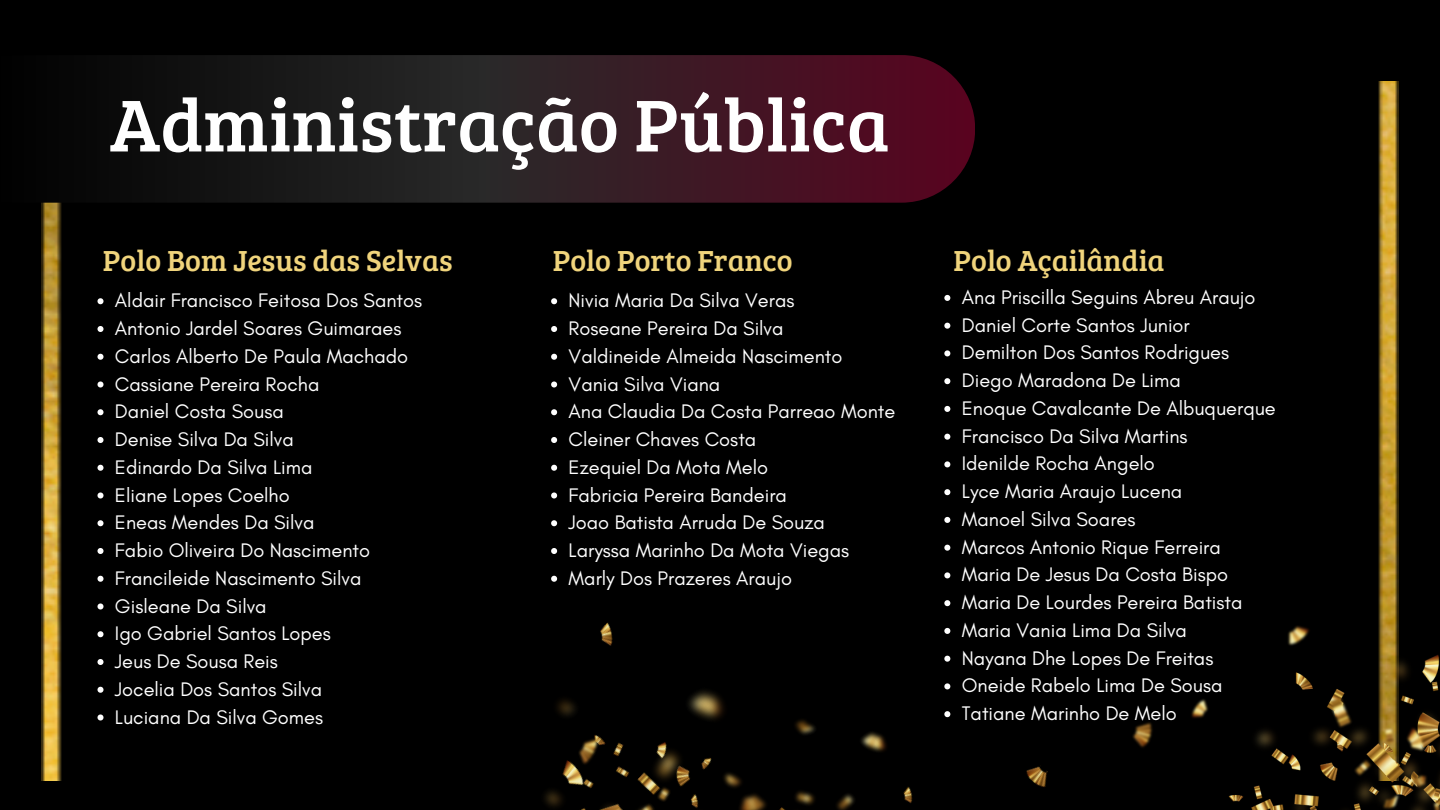
<style>
.page{position:relative;width:1440px;height:810px;background:#000}
.page>*{position:absolute;margin:0;border:0;box-sizing:border-box;transform-origin:0 0}
.t1{font:75.8px "Bree Serif";color:#fff}
.t2{font:30px "Bree Serif";color:#f0d47c}
.t3{font:20px/27.8px "Glacial Indifference";color:#fff}
</style>
<div class="page">
<img style="left:41px;top:81px;width:1358px;height:700px">
<svg style="left:41px;top:55px;width:934px;height:148px"></svg>
<svg style="left:944px;top:295px;width:6px;height:6px"></svg>
<svg style="left:944px;top:323px;width:6px;height:6px"></svg>
<svg style="left:944px;top:350px;width:6px;height:6px"></svg>
<svg style="left:944px;top:378px;width:6px;height:6px"></svg>
<svg style="left:944px;top:406px;width:6px;height:6px"></svg>
<svg style="left:944px;top:434px;width:6px;height:6px"></svg>
<svg style="left:944px;top:461px;width:6px;height:6px"></svg>
<img style="left:1212px;top:593px;width:228px;height:217px">
<svg style="left:551px;top:298px;width:6px;height:6px"></svg>
<svg style="left:551px;top:326px;width:6px;height:6px"></svg>
<svg style="left:551px;top:354px;width:6px;height:6px"></svg>
<svg style="left:551px;top:382px;width:6px;height:6px"></svg>
<svg style="left:551px;top:409px;width:6px;height:6px"></svg>
<svg style="left:551px;top:437px;width:6px;height:6px"></svg>
<svg style="left:551px;top:465px;width:6px;height:6px"></svg>
<svg style="left:98px;top:298px;width:6px;height:6px"></svg>
<svg style="left:98px;top:326px;width:6px;height:6px"></svg>
<svg style="left:98px;top:354px;width:6px;height:6px"></svg>
<svg style="left:98px;top:382px;width:6px;height:6px"></svg>
<svg style="left:98px;top:409px;width:6px;height:6px"></svg>
<svg style="left:98px;top:437px;width:6px;height:6px"></svg>
<svg style="left:98px;top:465px;width:6px;height:6px"></svg>
<svg style="left:98px;top:493px;width:6px;height:6px"></svg>
<svg style="left:98px;top:520px;width:6px;height:6px"></svg>
<svg style="left:98px;top:548px;width:6px;height:6px"></svg>
<svg style="left:98px;top:576px;width:6px;height:6px"></svg>
<svg style="left:98px;top:604px;width:6px;height:6px"></svg>
<svg style="left:98px;top:631px;width:6px;height:6px"></svg>
<svg style="left:98px;top:659px;width:6px;height:6px"></svg>
<svg style="left:98px;top:687px;width:6px;height:6px"></svg>
<svg style="left:98px;top:715px;width:6px;height:6px"></svg>
<img style="left:317px;top:486px;width:895px;height:324px">
<h1 class="t1" style="left:110px;top:70px;width:781px">Administração Pública</h1>
<h2 class="t2" style="left:103px;top:238px;width:351px">Polo Bom Jesus das Selvas</h2>
<p class="t3" style="left:115px;top:286px;width:309px">Aldair Francisco Feitosa Dos Santos<br>Antonio Jardel Soares Guimaraes<br>Carlos Alberto De Paula Machado<br>Cassiane Pereira Rocha<br>Daniel Costa Sousa<br>Denise Silva Da Silva<br>Edinardo Da Silva Lima<br>Eliane Lopes Coelho<br>Eneas Mendes Da Silva<br>Fabio Oliveira Do Nascimento<br>Francileide Nascimento Silva<br>Gisleane Da Silva<br>Igo Gabriel Santos Lopes<br>Jeus De Sousa Reis<br>Jocelia Dos Santos Silva<br>Luciana Da Silva Gomes</p>
<h2 class="t2" style="left:553px;top:239px;width:241px">Polo Porto Franco</h2>
<p class="t3" style="left:569px;top:286px;width:328px">Nivia Maria Da Silva Veras<br>Roseane Pereira Da Silva<br>Valdineide Almeida Nascimento<br>Vania Silva Viana<br>Ana Claudia Da Costa Parreao Monte<br>Cleiner Chaves Costa<br>Ezequiel Da Mota Melo<br>Fabricia Pereira Bandeira<br>Joao Batista Arruda De Souza<br>Laryssa Marinho Da Mota Viegas<br>Marly Dos Prazeres Araujo</p>
<h2 class="t2" style="left:954px;top:239px;width:213px">Polo Açailândia</h2>
<p class="t3" style="left:962px;top:283px;width:315px">Ana Priscilla Seguins Abreu Araujo<br>Daniel Corte Santos Junior<br>Demilton Dos Santos Rodrigues<br>Diego Maradona De Lima<br>Enoque Cavalcante De Albuquerque<br>Francisco Da Silva Martins<br>Idenilde Rocha Angelo<br>Lyce Maria Araujo Lucena<br>Manoel Silva Soares<br>Marcos Antonio Rique Ferreira<br>Maria De Jesus Da Costa Bispo<br>Maria De Lourdes Pereira Batista<br>Maria Vania Lima Da Silva<br>Nayana Dhe Lopes De Freitas<br>Oneide Rabelo Lima De Sousa<br>Tatiane Marinho De Melo</p>
</div>
